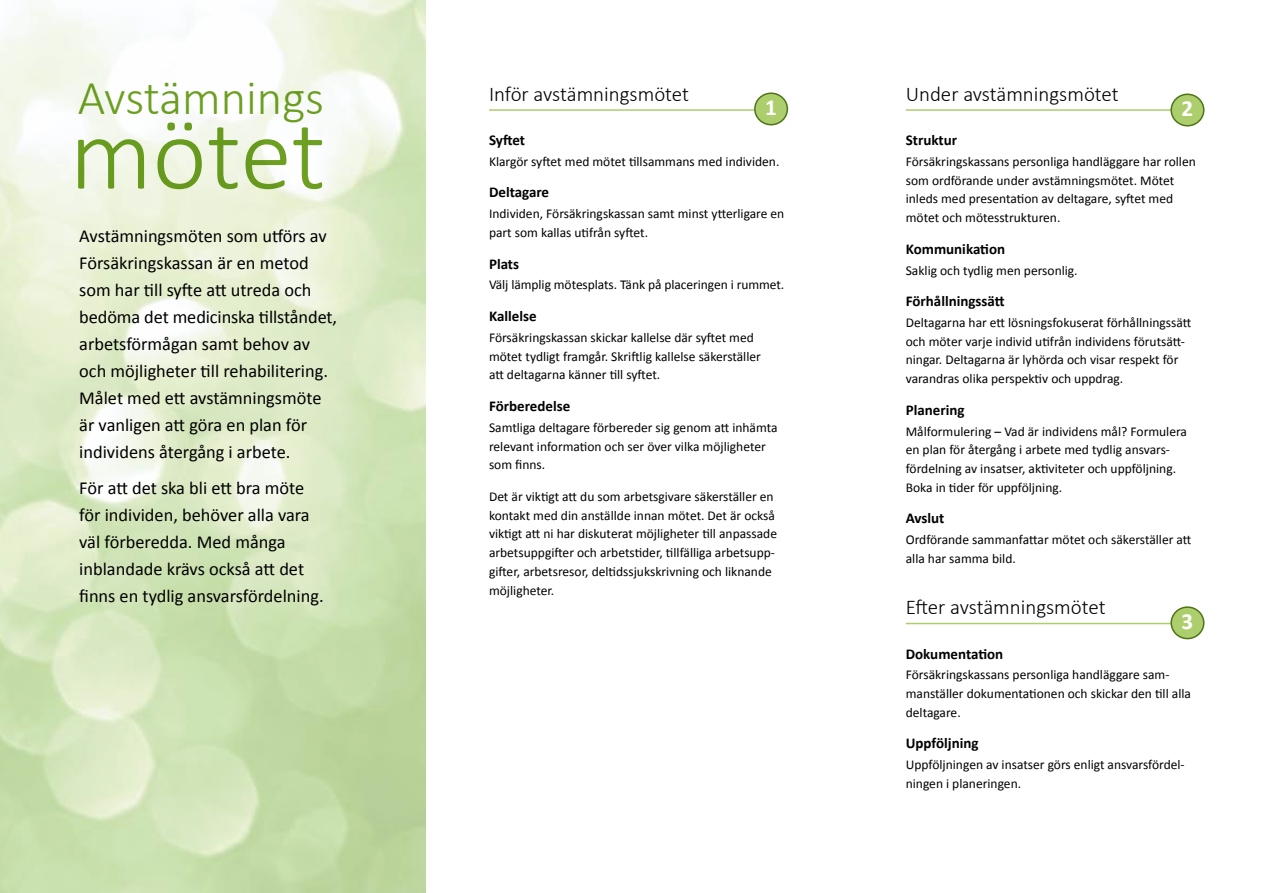
<style>
.page{position:relative;width:1263px;height:893px;background:#fff}
.page>*{position:absolute;margin:0;border:0;box-sizing:border-box;transform-origin:0 0}
.t1{font:300 104.55px "Calibri";color:#6ea022}
.t2{font:300 48.9px "Calibri";color:#6ea022}
.t3{font:700 23.1px "Calibri";color:#fff}
.t4{font:300 21px "Calibri";color:#000}
.t5{font:18.3px/27px "Calibri";color:#000}
.t6{font:700 15px "Calibri";color:#000}
.t7{font:13.5px/18.8px "Calibri";color:#000}
</style>
<div class="page">
<hr style="left:489px;top:109px;width:298px;height:2px;background:#adce6d">
<hr style="left:906px;top:109px;width:297px;height:2px;background:#adce6d">
<hr style="left:906px;top:623px;width:297px;height:1px;background:#adce6d">
<div style="left:755px;top:93px;width:32px;height:32px;background:#adce6d;border-radius:50%"></div>
<div style="left:754px;top:92px;width:34px;height:33px;border:2px solid #4e7417;border-radius:50%"></div>
<div style="left:1171px;top:94px;width:33px;height:32px;background:#adce6d;border-radius:50%"></div>
<div style="left:1170px;top:94px;width:34px;height:32px;border:2px solid #4e7417;border-radius:50%"></div>
<div style="left:1171px;top:607px;width:33px;height:32px;background:#adce6d;border-radius:50%"></div>
<div style="left:1170px;top:606px;width:34px;height:33px;border:2px solid #4e7417;border-radius:50%"></div>
<h2 class="t2" style="left:77px;top:68px;width:248px">Avstämnings</h2>
<h1 class="t1" style="left:70px;top:89px;width:258px">mötet</h1>
<p class="t5" style="left:79px;top:222px;width:259px">Avstämningsmöten som utförs av<br>Försäkringskassan är en metod som har till syfte att utreda och bedöma det medicinska tillståndet, arbetsförmågan samt behov av och möjligheter till rehabilitering.<br>Målet med ett avstämningsmöte är vanligen att göra en plan för individens återgång i arbete.</p>
<h3 class="t5" style="left:79px;top:474px;width:246px">För att det ska bli ett bra möte för individen, behöver alla vara väl förberedda. Med många inblandade krävs också att det finns en tydlig ansvarsfördelning.</h3>
<h3 class="t4" style="left:489px;top:81px;width:202px">Inför avstämningsmötet</h3>
<p class="t6" style="left:489px;top:130px;width:38px">Syftet</p>
<p class="t7" style="left:489px;top:152px;width:292px">Klargör syftet med mötet tillsammans med individen.</p>
<p class="t6" style="left:489px;top:183px;width:62px">Deltagare</p>
<p class="t7" style="left:489px;top:204px;width:297px">Individen, Försäkringskassan samt minst ytterligare en part som kallas utifrån syftet.</p>
<p class="t6" style="left:489px;top:254px;width:32px">Plats</p>
<p class="t7" style="left:489px;top:276px;width:297px">Välj lämplig mötesplats. Tänk på placeringen i rummet.</p>
<p class="t6" style="left:489px;top:306px;width:49px">Kallelse</p>
<p class="t7" style="left:489px;top:328px;width:273px">Försäkringskassan skickar kallelse där syftet med mötet tydligt framgår. Skriftlig kallelse säkerställer att deltagarna känner till syftet.</p>
<p class="t6" style="left:489px;top:396px;width:83px">Förberedelse</p>
<p class="t7" style="left:489px;top:418px;width:290px">Samtliga deltagare förbereder sig genom att inhämta relevant information och ser över vilka möjligheter som finns.</p>
<p class="t7" style="left:489px;top:487px;width:289px">Det är viktigt att du som arbetsgivare säkerställer en kontakt med din anställde innan mötet. Det är också viktigt att ni har diskuterat möjligheter till anpassade arbetsuppgifter och arbetstider, tillfälliga arbetsupp&shy;gifter, arbetsresor, deltidssjukskrivning och liknande möjligheter.</p>
<h3 class="t4" style="left:906px;top:81px;width:215px">Under avstämningsmötet</h3>
<p class="t6" style="left:906px;top:130px;width:53px">Struktur</p>
<p class="t7" style="left:906px;top:152px;width:292px">Försäkringskassans personliga handläggare har rollen som ordförande under avstämningsmötet. Mötet inleds med presentation av deltagare, syftet med mötet och mötesstrukturen.</p>
<p class="t6" style="left:906px;top:239px;width:101px">Kommunikation</p>
<p class="t7" style="left:906px;top:261px;width:173px">Saklig och tydlig men personlig.</p>
<p class="t6" style="left:906px;top:292px;width:100px">Förhållningssätt</p>
<p class="t7" style="left:906px;top:313px;width:287px">Deltagarna har ett lösningsfokuserat förhållningssätt och möter varje individ utifrån individens förutsätt&shy;ningar. Deltagarna är lyhörda och visar respekt för varandras olika perspektiv och uppdrag.</p>
<p class="t6" style="left:906px;top:400px;width:60px">Planering</p>
<p class="t7" style="left:906px;top:422px;width:283px">Målformulering – Vad är individens mål? Formulera en plan för återgång i arbete med tydlig ansvars&shy;fördelning av insatser, aktiviteter och uppföljning.<br>Boka in tider för uppföljning.</p>
<p class="t6" style="left:906px;top:509px;width:40px">Avslut</p>
<p class="t7" style="left:906px;top:530px;width:287px">Ordförande sammanfattar mötet och säkerställer att alla har samma bild.</p>
<h3 class="t4" style="left:906px;top:594px;width:201px">Efter avstämningsmötet</h3>
<p class="t6" style="left:906px;top:644px;width:99px">Dokumentation</p>
<p class="t7" style="left:906px;top:666px;width:287px">Försäkringskassans personliga handläggare sam&shy;manställer dokumentationen och skickar den till alla deltagare.</p>
<p class="t6" style="left:906px;top:734px;width:74px">Uppföljning</p>
<p class="t7" style="left:906px;top:755px;width:280px">Uppföljningen av insatser görs enligt ansvarsfördel&shy;ningen i planeringen.</p>
<h3 class="t3" style="left:765px;top:93px;width:13px">1</h3>
<h3 class="t3" style="left:1181px;top:94px;width:13px">2</h3>
<h3 class="t3" style="left:1181px;top:607px;width:13px">3</h3>
</div>
